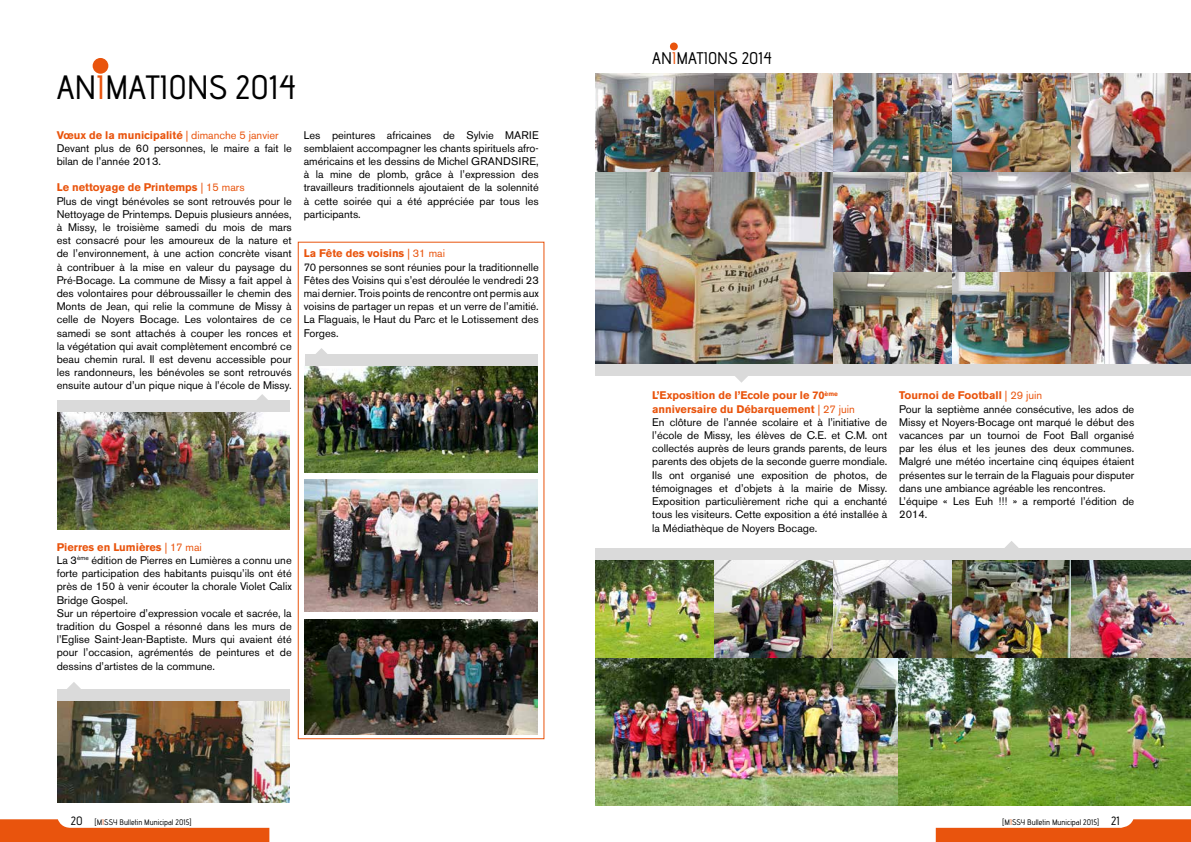
<style>
.page{position:relative;width:1191px;height:842px;background:#fff}
.page>*{position:absolute;margin:0;border:0;box-sizing:border-box;transform-origin:0 0}
.t1{font:33.7px "advent Bd 1";color:#000}
.t2{font:16.9px "advent Bd 1";color:#000}
.t3{font:11px/13.2px "Akzidenz Grotesk BE";color:#000}
.t4{font:8px "advent Bd 1";color:#000}
.s1{color:#e9540d}
.s2{font-weight:700;color:#e9540d}
.s3{font-size:12px}
</style>
<div class="page">
<img style="left:595px;top:658px;width:596px;height:147px">
<svg style="left:0;top:819px;width:269px;height:23px"></svg>
<svg style="left:935px;top:819px;width:256px;height:23px"></svg>
<div style="left:93px;top:58px;width:15px;height:16px;background:#e9540d;border-radius:50%"></div>
<svg style="left:67px;top:682px;width:14px;height:7px"></svg>
<img style="left:57px;top:701px;width:233px;height:101px">
<div style="left:57px;top:689px;width:233px;height:12px;background:#dadada"></div>
<svg style="left:257px;top:394px;width:11px;height:6px"></svg>
<img style="left:57px;top:412px;width:233px;height:117px">
<div style="left:57px;top:400px;width:233px;height:12px;background:#dadada"></div>
<svg style="left:316px;top:348px;width:11px;height:6px"></svg>
<img style="left:305px;top:366px;width:232px;height:106px">
<img style="left:305px;top:480px;width:232px;height:132px">
<img style="left:305px;top:619px;width:232px;height:115px">
<div style="left:305px;top:354px;width:232px;height:12px;background:#dadada"></div>
<div style="left:298px;top:242px;width:246px;height:497px;border:1px solid #e9540d"></div>
<div style="left:670px;top:43px;width:8px;height:7px;background:#e9540d;border-radius:50%"></div>
<img style="left:595px;top:74px;width:596px;height:290px">
<img style="left:595px;top:560px;width:596px;height:98px">
<svg style="left:734px;top:375px;width:14px;height:8px"></svg>
<div style="left:595px;top:364px;width:596px;height:11px;background:#dadada"></div>
<div style="left:595px;top:548px;width:596px;height:12px;background:#dadada"></div>
<svg style="left:1005px;top:541px;width:13px;height:7px"></svg>
<h1 class="t1" style="left:57px;top:67px;width:241px">AN<span class="s1">I</span>MATIONS 2014</h1>
<p class="t3" style="left:57px;top:128px;width:236px"><span class="s2">Vœux de la municipalité</span> <span class="s1">| dimanche 5 janvier<br></span>Devant plus de 60 personnes, le maire a fait le bilan de l’année 2013.</p>
<p class="t3" style="left:57px;top:181px;width:236px"><span class="s2">Le nettoyage de Printemps</span> <span class="s1">| 15 mars<br></span>Plus de vingt bénévoles se sont retrouvés pour le Nettoyage de Printemps. Depuis plusieurs années, à Missy, le troisième samedi du mois de mars est consacré pour les amoureux de la nature et de l’environnement, à une action concrète visant à contribuer à la mise en valeur du paysage du Pré-Bocage. La commune de Missy a fait appel à des volontaires pour débroussailler le chemin des Monts de Jean, qui relie la commune de Missy à celle de Noyers Bocage. Les volontaires de ce samedi se sont attachés à couper les ronces et la végétation qui avait complètement encombré ce beau chemin rural. Il est devenu accessible pour les randonneurs, les bénévoles se sont retrouvés ensuite autour d’un pique nique à l’école de Missy.</p>
<p class="t3" style="left:304px;top:128px;width:236px;text-align:justify">Les peintures africaines de Sylvie MARIE semblaient accompagner les chants spirituels afro&shy;américains et les dessins de Michel GRANDSIRE, à la mine de plomb, grâce à l’expression des travailleurs traditionnels ajoutaient de la solennité à cette soirée qui a été appréciée par tous les participants.</p>
<p class="t3" style="left:304px;top:247px;width:236px"><span class="s2">La Fête des voisins</span> <span class="s1">| 31 mai<br></span>70 personnes se sont réunies pour la traditionnelle Fêtes des Voisins qui s’est déroulée le vendredi 23 mai dernier. Trois points de rencontre ont permis aux voisins de partager un repas et un verre de l’amitié.<br>La Flaguais, le Haut du Parc et le Lotissement des Forges.</p>
<p class="t3" style="left:57px;top:540px;width:236px"><span class="s2">Pierres en Lumières</span> <span class="s1">| 17 mai<br></span>La 3<sup>ème</sup> édition de Pierres en Lumières a connu une forte participation des habitants puisqu’ils ont été près de 150 à venir écouter la chorale Violet Calix Bridge Gospel.<br>Sur un répertoire d’expression vocale et sacrée, la tradition du Gospel a résonné dans les murs de l’Eglise Saint-Jean-Baptiste. Murs qui avaient été pour l’occasion, agrémentés de peintures et de dessins d’artistes de la commune.</p>
<h2 class="t2" style="left:652px;top:47px;width:121px">AN<span class="s1">I</span>MATIONS 2014</h2>
<p class="t3" style="left:652px;top:389px;width:236px"><span class="s2">L’Exposition de l’Ecole pour le 70</span><sup>ème </sup><span class="s2">anniversaire du Débarquement</span> <span class="s1">| 27 juin<br></span>En clôture de l’année scolaire et à l’initiative de l’école de Missy, les élèves de C.E. et C.M. ont collectés auprès de leurs grands parents, de leurs parents des objets de la seconde guerre mondiale.<br>Ils ont organisé une exposition de photos, de témoignages et d’objets à la mairie de Missy.<br>Exposition particulièrement riche qui a enchanté tous les visiteurs. Cette exposition a été installée à la Médiathèque de Noyers Bocage.</p>
<p class="t3" style="left:899px;top:389px;width:236px"><span class="s2">Tournoi de Football</span> <span class="s1">| 29 juin<br></span>Pour la septième année consécutive, les ados de Missy et Noyers-Bocage ont marqué le début des vacances par un tournoi de Foot Ball organisé par les élus et les jeunes des deux communes.<br>Malgré une météo incertaine cinq équipes étaient présentes sur le terrain de la Flaguais pour disputer dans une ambiance agréable les rencontres.<br>L’équipe « Les Euh !!! » a remporté l’édition de 2014.</p>
<p class="t4" style="left:71px;top:817px;width:122px"><span class="s3">20</span> [M<span class="s1">I</span>SSY Bulletin Municipal 2015]</p>
<p class="t4" style="left:1002px;top:817px;width:119px">[M<span class="s1">I</span>SSY Bulletin Municipal 2015] <span class="s3">21</span></p>
</div>
